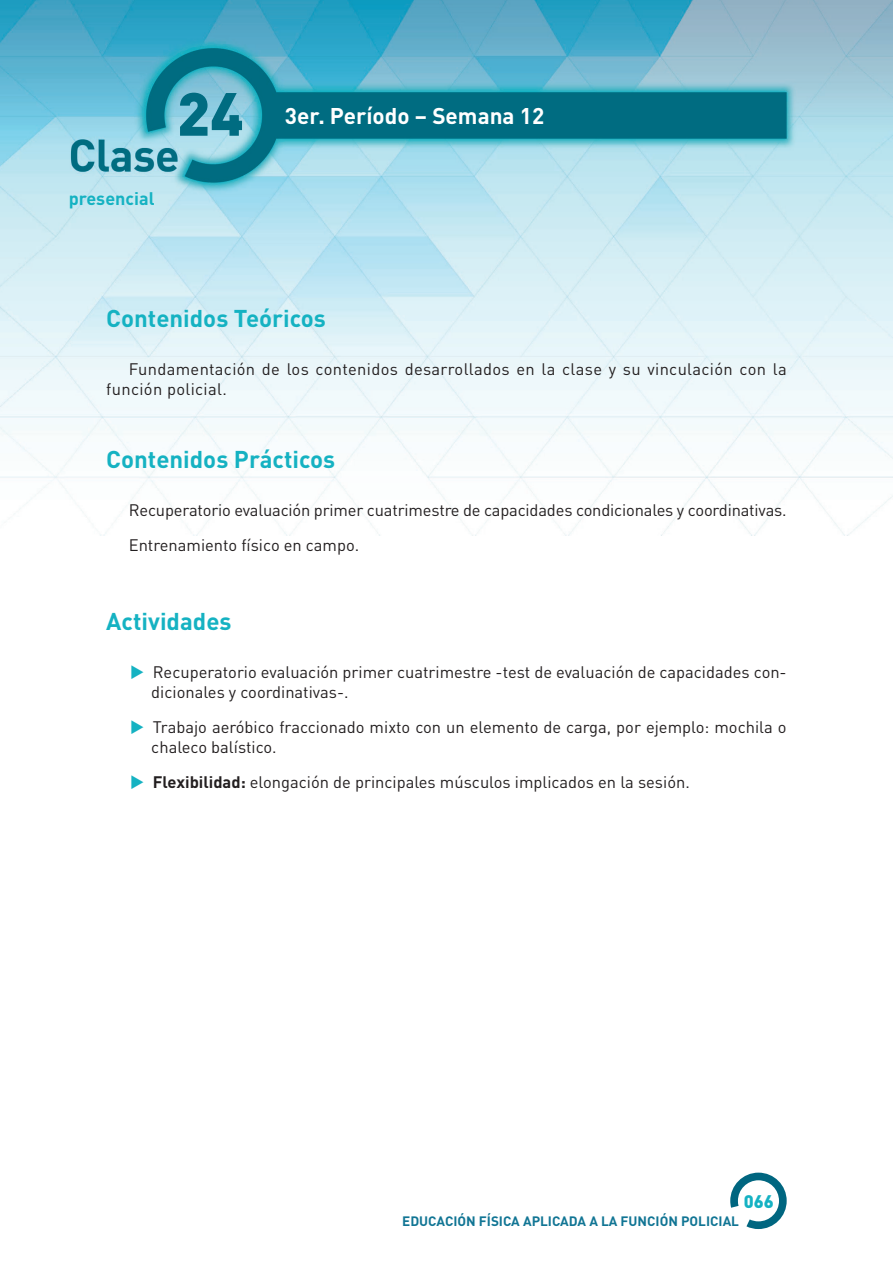
<style>
.page{position:relative;width:893px;height:1263px;background:#fff}
.page>*{position:absolute;margin:0;border:0;box-sizing:border-box;transform-origin:0 0}
.Número_de_clase{font:900 60px "DIN Pro";color:#006c81}
.t1{font:700 24px "DIN Pro";color:#15b2c2}
.t2{font:700 22.5px "DIN Pro";color:#fff}
.virtual_presencial{font:700 18px "DIN Pro";color:#15b2c2}
.t3{font:900 18px "DIN Pro";color:#15b2c3}
.t4{font:16.5px/19.8px "DIN Pro";color:#231f20}
.t5{font:16.5px/19.8px "DIN Pro";letter-spacing:.02em;color:#231f20}
.t6{font:700 13.5px "DIN Pro";color:#117594}
.s1{font-weight:700}
</style>
<div class="page">
<svg style="left:730px;top:1172px;width:57px;height:57px"></svg>
<img style="left:0;top:0;width:893px;height:536px">
<p class="virtual_presencial" style="left:69px;top:187px;width:87px">presencial</p>
<p class="Número_de_clase" style="left:177px;top:73px;width:68px">24</p>
<p class="t2" style="left:285px;top:100px;width:261px">3er. Período – Semana 12</p>
<p class="t1" style="left:106px;top:302px;width:221px">Contenidos Teóricos</p>
<p class="t5" style="left:106px;top:359px;width:682px;text-indent:22px">Fundamentación de los contenidos desarrollados en la clase y su vinculación con la función policial.</p>
<p class="t1" style="left:106px;top:443px;width:230px">Contenidos Prácticos</p>
<p class="t4" style="left:129px;top:500px;width:659px">Recuperatorio evaluación primer cuatrimestre de capacidades condicionales y coordinativas.</p>
<p class="t4" style="left:129px;top:535px;width:232px">Entrenamiento físico en campo.</p>
<p class="t1" style="left:106px;top:605px;width:127px">Actividades</p>
<p class="t4" style="left:151px;top:662px;width:637px">Recuperatorio evaluación primer cuatrimestre -test de evaluación de capacidades con&shy;dicionales y coordinativas-.</p>
<p class="t4" style="left:151px;top:716px;width:637px">Trabajo aeróbico fraccionado mixto con un elemento de carga, por ejemplo: mochila o chaleco balístico.</p>
<p class="t4" style="left:153px;top:771px;width:538px"><span class="s1">Flexibilidad:</span> elongación de principales músculos implicados en la sesión.</p>
<p class="t3" style="left:744px;top:1189px;width:32px">066</p>
<p class="t6" style="left:402px;top:1212px;width:338px">EDUCACIÓN FÍSICA APLICADA A LA FUNCIÓN POLICIAL</p>
</div>
